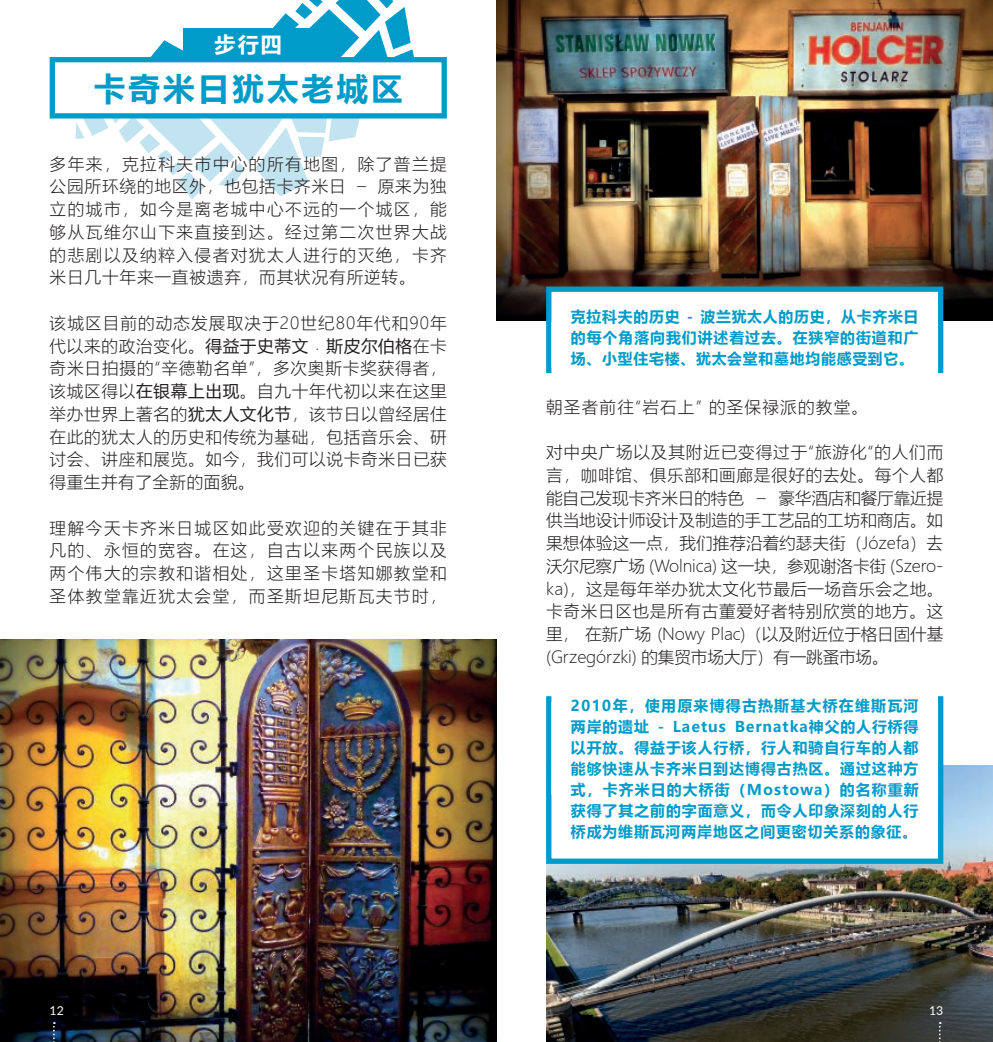
<style>
.page{position:relative;width:993px;height:1042px;background:#fff}
.page>*{position:absolute;margin:0;border:0;box-sizing:border-box;transform-origin:0 0}
.t1{font:700 31.5px "Microsoft Ya Hei";letter-spacing:.1em;color:#009bc8}
.t2{font:700 21px "Microsoft Ya Hei";color:#fff}
.t3{font:300 16.62px/22.8px "Microsoft Ya Hei";letter-spacing:.05em;color:#231f20;text-align:justify}
.t4{font:300 16.62px "Microsoft Ya Hei";letter-spacing:.07em;color:#231f20}
.t5{font:700 14.88px/21px "Microsoft Ya Hei";letter-spacing:.06em;color:#009bc8;text-align:justify}
.t6{font:12.25px "Lato";color:#fff}
.s1{font-weight:400}
</style>
<div class="page">
<img style="left:546px;top:765px;width:446px;height:277px">
<svg style="left:49px;top:0;width:398px;height:199px"></svg>
<svg style="left:546px;top:696px;width:399px;height:170px"></svg>
<svg style="left:551px;top:696px;width:386px;height:99px"></svg>
<img style="left:0;top:639px;width:496px;height:403px">
<img style="left:496px;top:0;width:496px;height:321px">
<svg style="left:543px;top:284px;width:402px;height:90px"></svg>
<div style="left:184px;top:29px;width:125px;height:33px;background:#009bc8"></div>
<svg style="left:53px;top:1022px;width:2px;height:20px"></svg>
<svg style="left:938px;top:1022px;width:2px;height:20px"></svg>
<p class="t2" style="left:214px;top:30px;width:69px">步行四</p>
<h1 class="t1" style="left:94px;top:66px;width:310px">卡奇米日犹太老城区</h1>
<p class="t3" style="left:50px;top:152px;width:398px">多年来，克拉科夫市中心的所有地图，除了普兰提公园所环绕的地区外，也包括卡齐米日 – 原来为独立的城市，如今是离老城中心不远的一个城区，能够从瓦维尔山下来直接到达。经过第二次世界大战的悲剧以及纳粹入侵者对犹太人进行的灭绝，卡齐米日几十年来一直被遗弃，而其状况有所逆转。</p>
<p class="t3" style="left:50px;top:311px;width:398px">该城区目前的动态发展取决于20世纪80年代和90年代以来的政治变化。<span class="s1">得益于史蒂文</span>﹒<span class="s1">斯皮尔伯格</span>在卡奇米日拍摄的“辛德勒名单”，多次奥斯卡奖获得者，该城区得以<span class="s1">在银幕上出现</span>。自九十年代初以来在这里举办世界上著名的<span class="s1">犹太人文化节</span>，该节日以曾经居住在此的犹太人的历史和传统为基础，包括音乐会、研讨会、讲座和展览。如今，我们可以说卡奇米日已获得重生并有了全新的面貌。</p>
<p class="t3" style="left:50px;top:516px;width:398px">理解今天卡齐米日城区如此受欢迎的关键在于其非凡的、永恒的宽容。在这，自古以来两个民族以及两个伟大的宗教和谐相处，这里圣卡塔知娜教堂和圣体教堂靠近犹太会堂，而圣斯坦尼斯瓦夫节时，</p>
<p class="t5" style="left:570px;top:305px;width:349px">克拉科夫的历史 - 波兰犹太人的历史，从卡齐米日的每个角落向我们讲述着过去。在狭窄的街道和广场、小型住宅楼、犹太会堂和墓地均能感受到它。</p>
<p class="t4" style="left:546px;top:395px;width:323px">朝圣者前往“岩石上” 的圣保禄派的教堂。</p>
<p class="t3" style="left:546px;top:440px;width:398px">对中央广场以及其附近已变得过于“旅游化“的人们而言，咖啡馆、俱乐部和画廊是很好的去处。每个人都能自己发现卡齐米日的特色 – 豪华酒店和餐厅靠近提供当地设计师设计及制造的手工艺品的工坊和商店。如果想体验这一点，我们推荐沿着约瑟夫街（Józefa）去沃尔尼察广场 (Wolnica) 这一块，参观谢洛卡街 (Szero&shy;ka)，这是每年举办犹太文化节最后一场音乐会之地。卡奇米日区也是所有古董爱好者特别欣赏的地方。这里， 在新广场 (Nowy Plac)（以及附近位于格日固什基(Grzegórzki) 的集贸市场大厅）有一跳蚤市场。</p>
<p class="t5" style="left:570px;top:695px;width:349px">2010年，使用原来博得古热斯基大桥在维斯瓦河两岸的遗址 - Laetus Bernatka神父的人行桥得以开放。得益于该人行桥，行人和骑自行车的人都能够快速从卡齐米日到达博得古热区。通过这种方式，卡齐米日的大桥街（Mostowa）的名称重新获得了其之前的字面意义，而令人印象深刻的人行桥成为维斯瓦河两岸地区之间更密切关系的象征。</p>
<p class="t6" style="left:50px;top:1001px;width:16px">12</p>
<p class="t6" style="left:928px;top:1001px;width:16px">13</p>
</div>
